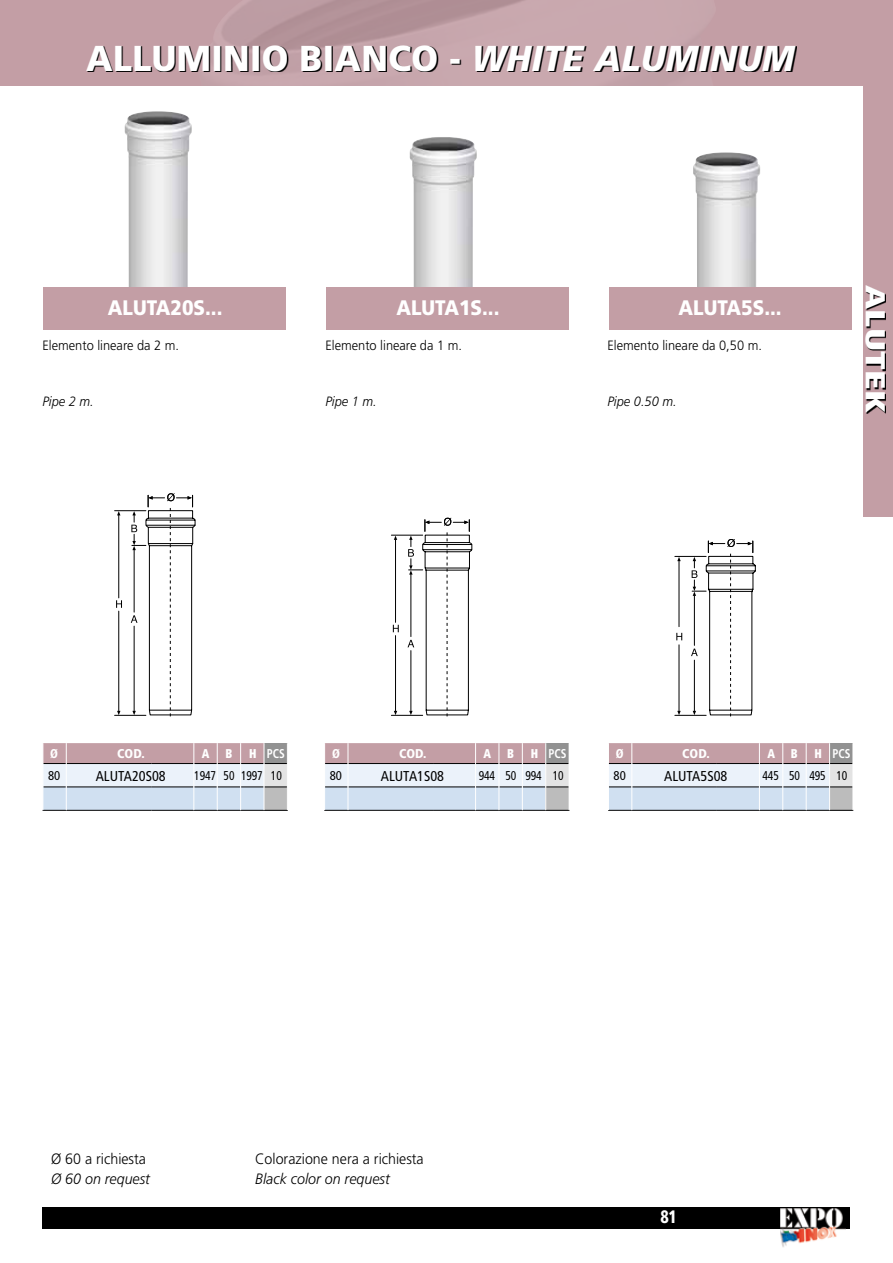
<style>
.page{position:relative;width:893px;height:1263px;background:#fff}
.page>*{position:absolute;margin:0;border:0;box-sizing:border-box;transform-origin:0 0}
.t1{font:900 36px "Frutiger";letter-spacing:.01em;color:#fff;scale:.95 1}
.t2{font:900 condensed 27.45px "Frutiger";letter-spacing:.01em;color:#fff;scale:1.31 1}
.t3{font:900 21px "Frutiger";color:#fff;scale:.9 1}
.t4{font:900 condensed 18px "Frutiger";color:#fff;scale:.9 1}
.t5{font:300 15px "Frutiger";color:#000;scale:.95 1}
.t6{font:italic 300 15px "Frutiger";color:#000;scale:.95 1}
.t7{font:condensed 14.25px "Frutiger";color:#000}
.t8{font:300 13.5px "Frutiger";color:#000;scale:.95 1}
.t9{font:italic 300 13.5px "Frutiger";color:#000;scale:.95 1}
.t10{font:condensed 12.75px "Frutiger";letter-spacing:-.01em;color:#000;scale:.9 1}
.t11{font:900 condensed 12.75px "Frutiger";color:#fff}
.t12{font:900 condensed 12.75px "Frutiger";color:#fff;scale:.9 1}
.t13{font:700 condensed 12.75px "Frutiger";color:#fff;scale:.9 1}
.t14{font:condensed 12.75px "Frutiger";letter-spacing:-.01em;color:#000}
.t15{font:900 condensed 12.75px "Frutiger";color:#fff;scale:.9 1}
.s1{font-style:italic}
</style>
<div class="page">
<div style="left:43px;top:1207px;width:807px;height:21px;background:#000"></div>
<img style="left:781px;top:1208px;width:65px;height:39px">
<div style="left:0;top:0;width:893px;height:85px;background:#c39ea5"></div>
<img style="left:215px;top:0;width:420px;height:84px">
<img style="left:125px;top:111px;width:67px;height:176px">
<img style="left:410px;top:137px;width:67px;height:150px">
<img style="left:693px;top:152px;width:67px;height:135px">
<div style="left:43px;top:287px;width:242px;height:43px;background:#c39ea5"></div>
<div style="left:609px;top:287px;width:242px;height:43px;background:#c39ea5"></div>
<svg style="left:87px;top:46px;width:710px;height:26px"></svg>
<div style="left:863px;top:0;width:30px;height:517px;background:#c39ea5"></div>
<svg style="left:866px;top:286px;width:20px;height:128px"></svg>
<div style="left:326px;top:287px;width:242px;height:43px;background:#c39ea5"></div>
<svg style="left:43px;top:743px;width:245px;height:68px;background:#cbc8d1"></svg>
<svg style="left:324px;top:743px;width:246px;height:68px;background:#cbc8d1"></svg>
<svg style="left:608px;top:743px;width:246px;height:68px;background:#cbc8d1"></svg>
<hr style="left:115px;top:715px;width:31px;height:1px;background:#000">
<hr style="left:115px;top:510px;width:31px;height:1px;background:#000">
<svg style="left:116px;top:600px;width:6px;height:8px"></svg>
<hr style="left:118px;top:611px;width:1px;height:100px;background:#000">
<hr style="left:118px;top:515px;width:1px;height:83px;background:#000">
<svg style="left:131px;top:493px;width:65px;height:223px"></svg>
<hr style="left:391px;top:715px;width:32px;height:1px;background:#000">
<hr style="left:391px;top:535px;width:32px;height:1px;background:#000">
<svg style="left:393px;top:625px;width:6px;height:7px"></svg>
<hr style="left:395px;top:636px;width:1px;height:75px;background:#000">
<svg style="left:394px;top:711px;width:3px;height:4px"></svg>
<hr style="left:395px;top:540px;width:1px;height:82px;background:#000">
<svg style="left:408px;top:518px;width:64px;height:198px"></svg>
<hr style="left:675px;top:715px;width:31px;height:1px;background:#000">
<hr style="left:675px;top:556px;width:31px;height:1px;background:#000">
<svg style="left:676px;top:633px;width:6px;height:7px"></svg>
<hr style="left:679px;top:645px;width:1px;height:66px;background:#000">
<svg style="left:677px;top:711px;width:4px;height:4px"></svg>
<hr style="left:679px;top:561px;width:1px;height:66px;background:#000">
<svg style="left:677px;top:557px;width:4px;height:4px"></svg>
<svg style="left:691px;top:539px;width:65px;height:177px"></svg>
<h1 class="t1" style="left:86px;top:36px;width:747px">ALLUMINIO BIANCO - <span class="s1">WHITE ALUMINUM</span></h1>
<h3 class="t3" style="left:108px;top:295px;width:129px">ALUTA20S...</h3>
<h3 class="t3" style="left:396px;top:295px;width:116px">ALUTA1S...</h3>
<h3 class="t3" style="left:678px;top:295px;width:116px">ALUTA5S...</h3>
<p class="t8" style="left:43px;top:337px;width:145px">Elemento lineare da 2 m.</p>
<p class="t8" style="left:325px;top:337px;width:145px">Elemento lineare da 1 m.</p>
<p class="t8" style="left:607px;top:337px;width:164px">Elemento lineare da 0,50 m.</p>
<p class="t9" style="left:43px;top:394px;width:56px">Pipe 2 m.</p>
<p class="t9" style="left:325px;top:394px;width:56px">Pipe 1 m.</p>
<p class="t9" style="left:607px;top:394px;width:74px">Pipe 0.50 m.</p>
<h2 class="t2" style="left:892px;top:285px;width:99px;rotate:90deg">ALUTEK</h2>
<p class="t13" style="left:267px;top:745px;width:22px">PCS</p>
<p class="t15" style="left:50px;top:746px;width:10px">Ø</p>
<p class="t11" style="left:117px;top:746px;width:29px">COD.</p>
<p class="t12" style="left:202px;top:746px;width:35px">A B</p>
<p class="t12" style="left:249px;top:746px;width:10px">H</p>
<p class="t7" style="left:96px;top:767px;width:71px">ALUTA20S08</p>
<p class="t10" style="left:194px;top:768px;width:99px">1947 50 1997 10</p>
<p class="t14" style="left:48px;top:768px;width:14px">80</p>
<p class="t13" style="left:549px;top:745px;width:22px">PCS</p>
<p class="t15" style="left:332px;top:746px;width:10px">Ø</p>
<p class="t11" style="left:399px;top:746px;width:29px">COD.</p>
<p class="t12" style="left:484px;top:746px;width:35px">A B</p>
<p class="t12" style="left:531px;top:746px;width:10px">H</p>
<p class="t7" style="left:381px;top:767px;width:65px">ALUTA1S08</p>
<p class="t10" style="left:479px;top:768px;width:96px">944 50 994 10</p>
<p class="t14" style="left:330px;top:768px;width:14px">80</p>
<p class="t13" style="left:832px;top:745px;width:22px">PCS</p>
<p class="t15" style="left:616px;top:746px;width:10px">Ø</p>
<p class="t11" style="left:682px;top:746px;width:29px">COD.</p>
<p class="t12" style="left:767px;top:746px;width:35px">A B</p>
<p class="t12" style="left:815px;top:746px;width:10px">H</p>
<p class="t7" style="left:664px;top:767px;width:65px">ALUTA5S08</p>
<p class="t10" style="left:763px;top:768px;width:96px">445 50 495 10</p>
<p class="t14" style="left:614px;top:768px;width:14px">80</p>
<p class="t5" style="left:51px;top:1150px;width:102px">Ø 60 a richiesta</p>
<p class="t6" style="left:51px;top:1170px;width:106px">Ø 60 on request</p>
<p class="t5" style="left:255px;top:1150px;width:179px">Colorazione nera a richiesta</p>
<p class="t6" style="left:255px;top:1170px;width:143px">Black color on request</p>
<h3 class="t4" style="left:660px;top:1206px;width:20px">81</h3>
</div>
